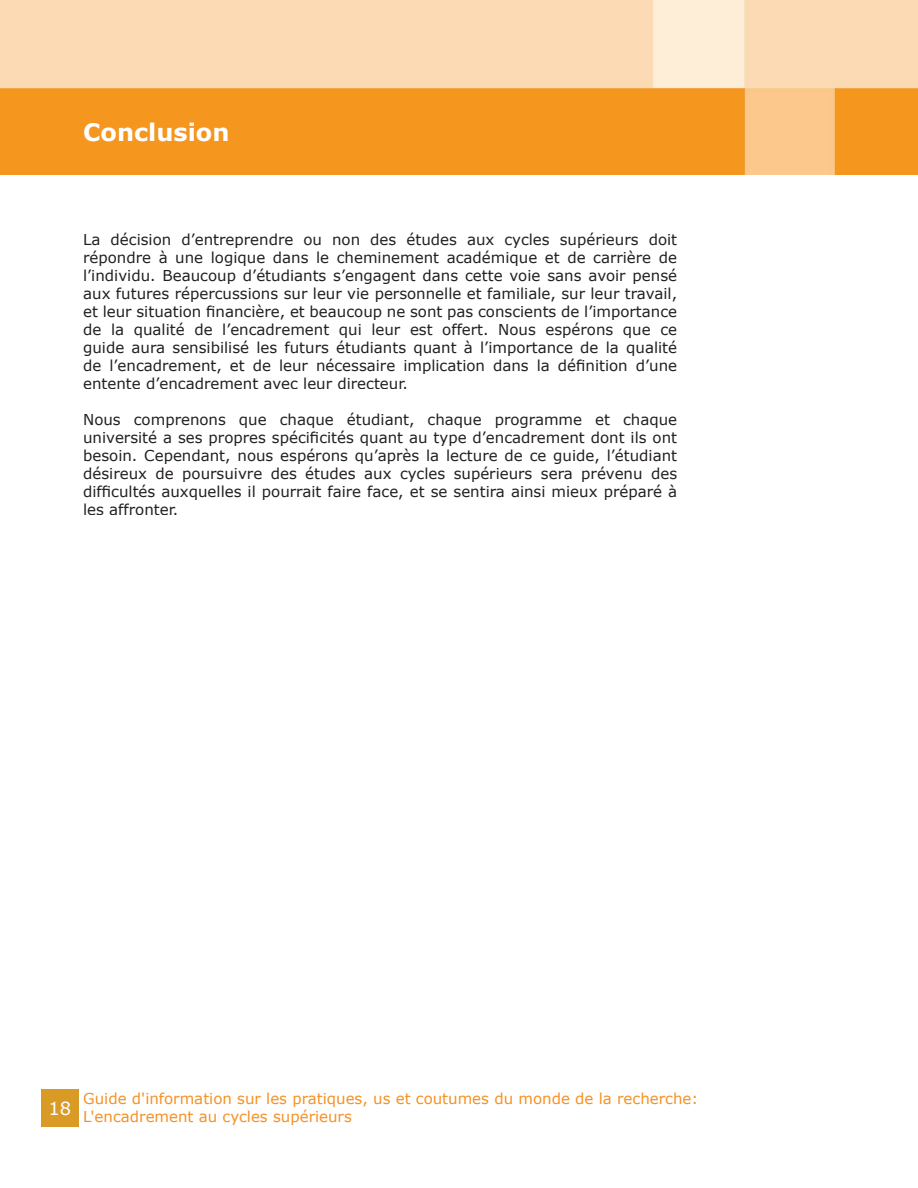
<style>
.page{position:relative;width:918px;height:1188px;background:#fff}
.page>*{position:absolute;margin:0;border:0;box-sizing:border-box;transform-origin:0 0}
.t1{font:700 24px "Verdana";color:#fff}
.t2{font:18px "Verdana";color:#fff}
.t3{font:15px/18px "Verdana";color:#231f20;text-align:justify}
.t4{font:15px/18px "Verdana";color:#f69124}
</style>
<div class="page">
<img style="left:0;top:0;width:918px;height:174px">
<div style="left:41px;top:1089px;width:38px;height:37px;background:#da9a26"></div>
<h1 class="t1" style="left:83px;top:117px;width:148px">Conclusion</h1>
<p class="t3" style="left:83px;top:230px;width:596px">La décision d’entreprendre ou non des études aux cycles supérieurs doit répondre à une logique dans le cheminement académique et de carrière de l’individu. Beaucoup d’étudiants s’engagent dans cette voie sans avoir pensé aux futures répercussions sur leur vie personnelle et familiale, sur leur travail, et leur situation financière, et beaucoup ne sont pas conscients de l’importance de la qualité de l’encadrement qui leur est offert. Nous espérons que ce guide aura sensibilisé les futurs étudiants quant à l’importance de la qualité de l’encadrement, et de leur nécessaire implication dans la définition d’une entente d’encadrement avec leur directeur.</p>
<p class="t3" style="left:83px;top:410px;width:596px">Nous comprenons que chaque étudiant, chaque programme et chaque université a ses propres spécificités quant au type d’encadrement dont ils ont besoin. Cependant, nous espérons qu’après la lecture de ce guide, l’étudiant désireux de poursuivre des études aux cycles supérieurs sera prévenu des difficultés auxquelles il pourrait faire face, et se sentira ainsi mieux préparé à les affronter.</p>
<p class="t2" style="left:48px;top:1097px;width:24px">18</p>
<p class="t4" style="left:83px;top:1089px;width:617px">Guide d'information sur les pratiques, us et coutumes du monde de la recherche:<br>L'encadrement au cycles supérieurs</p>
</div>
